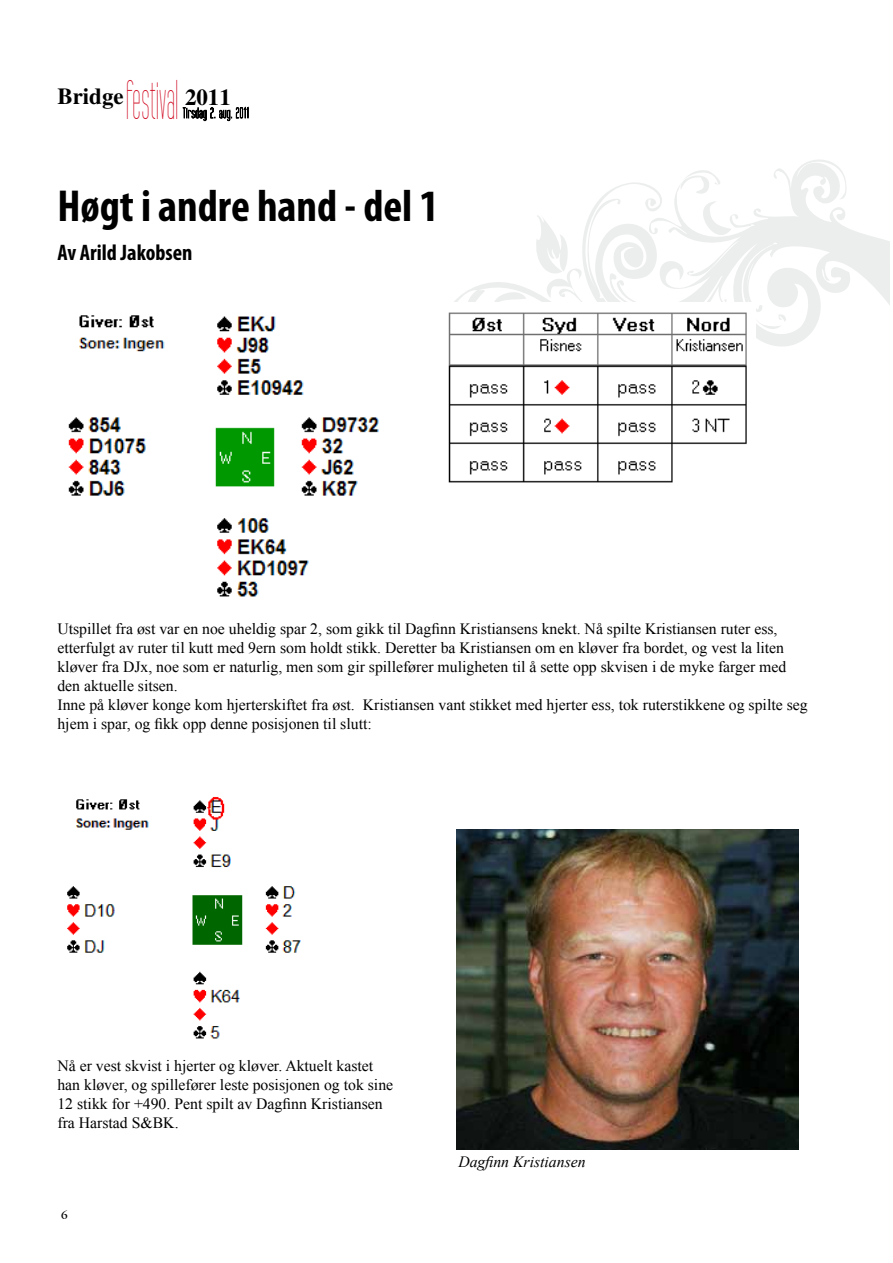
<style>
.page{position:relative;width:893px;height:1263px;background:#fff}
.page>*{position:absolute;margin:0;border:0;box-sizing:border-box;transform-origin:0 0}
.t1{font:56.7px "Tall Films";color:#cf051d;scale:.68 1}
.t2{font:700 condensed 45px "Myriad Pro";color:#000}
.t3{font:700 22.95px "Times";color:#000}
.t4{font:700 condensed 22.5px "Myriad Pro";color:#000}
.t5{font:15.75px/18.9px "Times New Roman";color:#000}
.t6{font:italic 15.75px "Times New Roman";color:#000}
.t7{font:12px "Garamond IT Cby BT";color:#000}
</style>
<div class="page">
<svg style="left:454px;top:160px;width:436px;height:186px"></svg>
<svg style="left:183px;top:107px;width:65px;height:14px"></svg>
<img style="left:68px;top:302px;width:687px;height:295px">
<img style="left:67px;top:797px;width:234px;height:242px">
<img style="left:456px;top:830px;width:342px;height:319px">
<h3 class="t3" style="left:57px;top:82px;width:68px">Bridge</h3>
<h1 class="t1" style="left:126px;top:73px;width:79px">festival</h1>
<h3 class="t3" style="left:185px;top:84px;width:47px">2011</h3>
<h2 class="t2" style="left:57px;top:181px;width:383px">Høgt i andre hand - del 1</h2>
<h3 class="t4" style="left:57px;top:240px;width:137px">Av Arild Jakobsen</h3>
<p class="t5" style="left:57px;top:619px;width:752px">Utspillet fra øst var en noe uheldig spar 2, som gikk til Dagfinn Kristiansens knekt. Nå spilte Kristiansen ruter ess, etterfulgt av ruter til kutt med 9ern som holdt stikk. Deretter ba Kristiansen om en kløver fra bordet, og vest la liten kløver fra DJx, noe som er naturlig, men som gir spillefører muligheten til å sette opp skvisen i de myke farger med den aktuelle sitsen.<br>Inne på kløver konge kom hjerterskiftet fra øst. Kristiansen vant stikket med hjerter ess, tok ruterstikkene og spilte seg hjem i spar, og fikk opp denne posisjonen til slutt:</p>
<p class="t5" style="left:57px;top:1056px;width:337px">Nå er vest skvist i hjerter og kløver. Aktuelt kastet han kløver, og spillefører leste posisjonen og tok sine 12 stikk for +490. Pent spilt av Dagfinn Kristiansen fra Harstad S&amp;BK.</p>
<p class="t7" style="left:61px;top:1208px;width:8px">6</p>
<p class="t6" style="left:458px;top:1152px;width:129px">Dagfinn Kristiansen</p>
</div>
